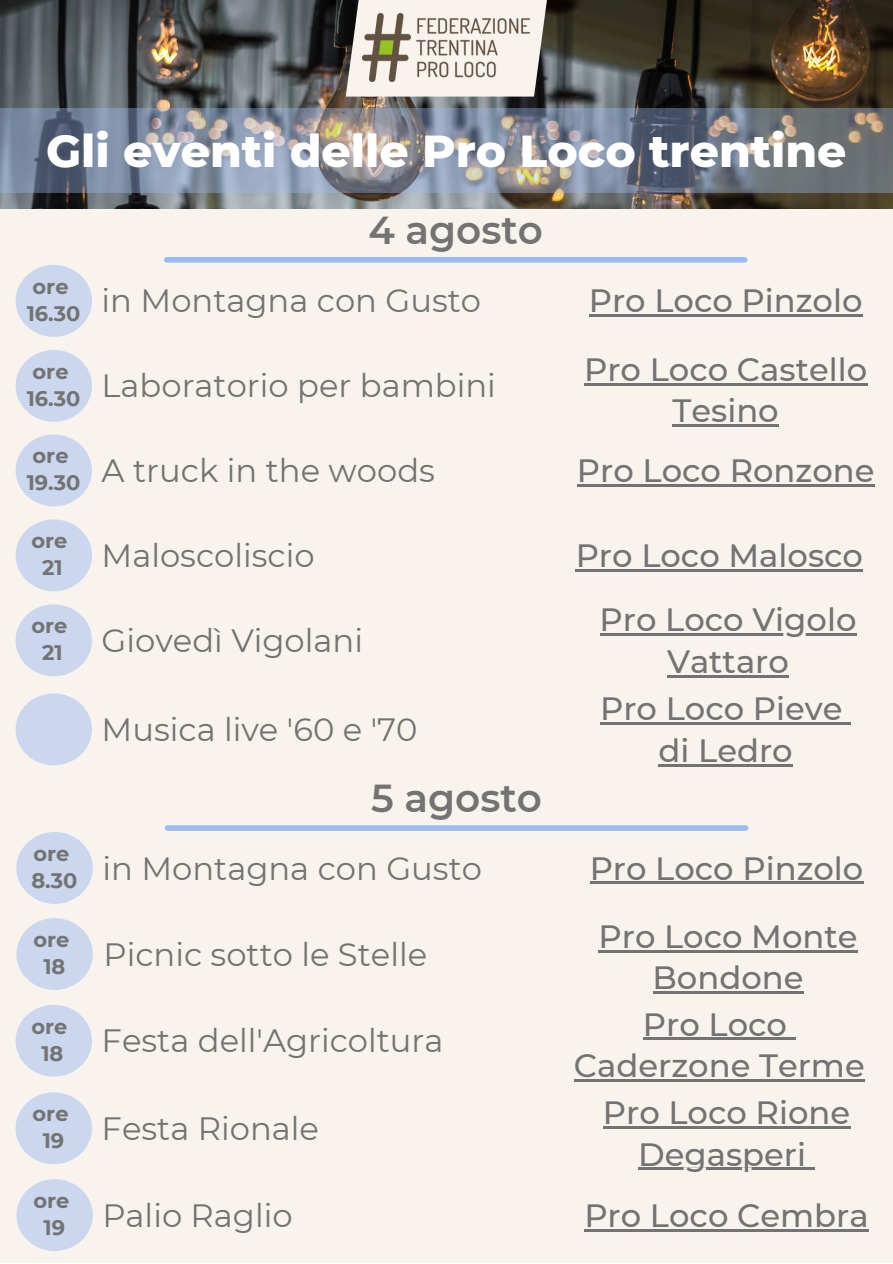
<style>
.page{position:relative;width:893px;height:1264px;background:#fff}
.page>*{position:absolute;margin:0;border:0;box-sizing:border-box;transform-origin:0 0}
.t1{font:800 45.6px "Montserrat";color:#fff}
.t2{font:600 38.85px "Montserrat";color:#737373}
.t3{font:500 32.25px/41.5px "Montserrat";color:#737373;text-align:center}
.t4{font:32.25px "Montserrat";color:#737373}
.t5{font:700 21px/27px "Montserrat";color:#737373;text-align:center}
</style>
<div class="page">
<div style="left:0;top:0;width:892px;height:1262px;background:#f8f4ed"></div>
<img style="left:0;top:0;width:892px;height:208px">
<svg style="left:346px;top:0;width:201px;height:97px"></svg>
<img style="left:362px;top:14px;width:168px;height:67px">
<svg style="left:0;top:108px;width:892px;height:85px;background:#7f8693"></svg>
<div style="left:167px;top:257px;width:577px;height:6px;background:#9dbbf1"></div>
<div style="left:16px;top:265px;width:76px;height:72px;background:#cbd7ee;border-radius:50%"></div>
<hr style="left:588px;top:315px;width:274px;height:2px;background:#737373">
<div style="left:16px;top:350px;width:76px;height:72px;background:#cbd7ee;border-radius:50%"></div>
<hr style="left:584px;top:383px;width:283px;height:2px;background:#737373">
<hr style="left:672px;top:424px;width:106px;height:3px;background:#737373">
<div style="left:16px;top:434px;width:76px;height:72px;background:#cbd7ee;border-radius:50%"></div>
<hr style="left:577px;top:484px;width:297px;height:2px;background:#737373">
<div style="left:16px;top:519px;width:76px;height:72px;background:#cbd7ee;border-radius:50%"></div>
<hr style="left:575px;top:569px;width:287px;height:2px;background:#737373">
<div style="left:167px;top:825px;width:578px;height:5px;background:#9dbbf1"></div>
<div style="left:16px;top:832px;width:77px;height:72px;background:#cbd7ee;border-radius:50%"></div>
<hr style="left:589px;top:881px;width:274px;height:3px;background:#737373">
<div style="left:16px;top:918px;width:77px;height:72px;background:#cbd7ee;border-radius:50%"></div>
<hr style="left:598px;top:950px;width:259px;height:2px;background:#737373">
<hr style="left:652px;top:991px;width:151px;height:2px;background:#737373">
<div style="left:16px;top:1179px;width:77px;height:72px;background:#cbd7ee;border-radius:50%"></div>
<hr style="left:584px;top:1229px;width:284px;height:2px;background:#737373">
<div style="left:16px;top:693px;width:76px;height:72px;background:#cbd7ee;border-radius:50%"></div>
<hr style="left:600px;top:722px;width:242px;height:2px;background:#737373">
<svg style="left:842px;top:722px;width:9px;height:2px"></svg>
<hr style="left:658px;top:764px;width:134px;height:2px;background:#737373">
<div style="left:16px;top:1004px;width:76px;height:72px;background:#cbd7ee;border-radius:50%"></div>
<hr style="left:643px;top:1037px;width:144px;height:3px;background:#737373">
<svg style="left:787px;top:1037px;width:8px;height:3px"></svg>
<hr style="left:574px;top:1079px;width:290px;height:2px;background:#737373">
<div style="left:16px;top:1092px;width:76px;height:72px;background:#cbd7ee;border-radius:50%"></div>
<hr style="left:602px;top:1126px;width:248px;height:2px;background:#737373">
<hr style="left:638px;top:1167px;width:168px;height:3px;background:#737373">
<svg style="left:806px;top:1167px;width:8px;height:3px"></svg>
<div style="left:16px;top:604px;width:76px;height:72px;background:#cbd7ee;border-radius:50%"></div>
<hr style="left:599px;top:633px;width:257px;height:2px;background:#737373">
<hr style="left:667px;top:675px;width:121px;height:2px;background:#737373">
<h1 class="t1" style="left:46px;top:123px;width:801px">Gli eventi delle Pro Loco trentine</h1>
<p class="t2" style="left:368px;top:206px;width:176px">4 agosto</p>
<p class="t4" style="left:102px;top:281px;width:381px">in Montagna con Gusto</p>
<p class="t5" style="left:27px;top:273px;width:55px;text-align:left">ore<br>16.30</p>
<p class="t3" style="left:588px;top:280px;width:275px">Pro Loco Pinzolo</p>
<p class="t5" style="left:27px;top:358px;width:55px;text-align:left">ore<br>16.30</p>
<p class="t3" style="left:584px;top:348px;width:284px">Pro Loco Castello<br>Tesino</p>
<p class="t4" style="left:102px;top:451px;width:335px">A truck in the woods</p>
<p class="t4" style="left:102px;top:366px;width:396px">Laboratorio per bambini</p>
<p class="t5" style="left:27px;top:442px;width:55px;text-align:left">ore<br>19.30</p>
<p class="t3" style="left:577px;top:450px;width:299px">Pro Loco Ronzone</p>
<p class="t5" style="left:31px;top:527px;width:37px">ore<br>21</p>
<p class="t3" style="left:575px;top:534px;width:289px">Pro Loco Malosco</p>
<p class="t4" style="left:102px;top:535px;width:214px">Maloscoliscio</p>
<p class="t5" style="left:31px;top:612px;width:37px">ore<br>21</p>
<p class="t4" style="left:102px;top:620px;width:263px">Giovedì Vigolani</p>
<p class="t4" style="left:102px;top:709px;width:317px">Musica live '60 e '70</p>
<p class="t3" style="left:599px;top:598px;width:258px">Pro Loco Vigolo<br>Vattaro</p>
<p class="t3" style="left:600px;top:687px;width:244px">Pro Loco Pieve di Ledro</p>
<p class="t2" style="left:371px;top:774px;width:172px">5 agosto</p>
<p class="t4" style="left:102px;top:848px;width:381px">in Montagna con Gusto</p>
<p class="t5" style="left:31px;top:840px;width:47px;text-align:left">ore<br>8.30</p>
<p class="t3" style="left:589px;top:847px;width:275px">Pro Loco Pinzolo</p>
<p class="t5" style="left:33px;top:926px;width:37px">ore<br>18</p>
<p class="t3" style="left:598px;top:915px;width:260px">Pro Loco Monte<br>Bondone</p>
<p class="t4" style="left:104px;top:934px;width:325px">Picnic sotto le Stelle</p>
<p class="t5" style="left:31px;top:1012px;width:37px">ore<br>18</p>
<p class="t3" style="left:574px;top:1003px;width:292px">Pro Loco<br>Caderzone Terme</p>
<p class="t4" style="left:102px;top:1108px;width:219px">Festa Rionale</p>
<p class="t4" style="left:102px;top:1021px;width:343px">Festa dell'Agricoltura</p>
<p class="t5" style="left:33px;top:1100px;width:37px">ore<br>19</p>
<p class="t3" style="left:602px;top:1091px;width:249px">Pro Loco Rione<br>Degasperi</p>
<p class="t5" style="left:33px;top:1187px;width:37px">ore<br>19</p>
<p class="t3" style="left:584px;top:1194px;width:286px">Pro Loco Cembra</p>
<p class="t4" style="left:102px;top:1195px;width:192px">Palio Raglio</p>
</div>
